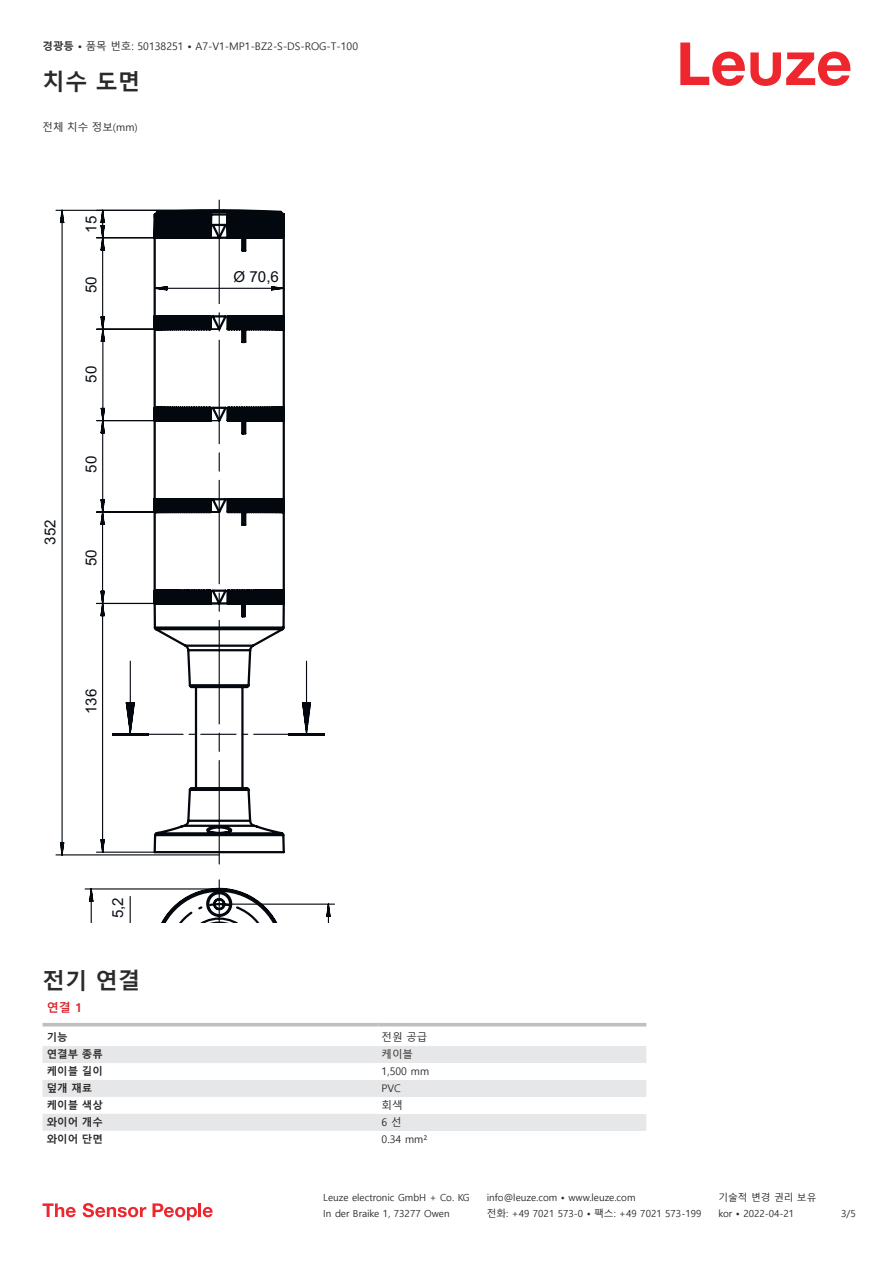
<style>
.page{position:relative;width:893px;height:1263px;background:#fff}
.page>*{position:absolute;margin:0;border:0;box-sizing:border-box;transform-origin:0 0}
.t1{font:700 22.5px "Malgun Gothic";color:#2b292a}
.t2{font:15.15px "Arial";color:#070c13}
.t3{font:700 12px "Malgun Gothic";color:#db2a30}
.t4{font:10.5px "Malgun Gothic";color:#2b292a}
.t5{font:700 10.5px "Malgun Gothic";color:#2b292a}
.t6{font:9.75px "Malgun Gothic";color:#2b292a}
.s1{font-weight:700}
</style>
<div class="page">
<svg style="left:680px;top:43px;width:170px;height:43px"></svg>
<svg style="left:43px;top:1026px;width:603px;height:1px"></svg>
<svg style="left:43px;top:1046px;width:335px;height:85px;fill:#e6e7e9"></svg>
<hr style="left:43px;top:1023px;width:335px;height:3px;background:#bdbfc1">
<hr style="left:378px;top:1023px;width:268px;height:3px;background:#bdbfc1">
<div style="left:378px;top:1046px;width:268px;height:17px;background:#e6e7e9"></div>
<div style="left:378px;top:1080px;width:268px;height:17px;background:#e6e7e9"></div>
<div style="left:378px;top:1114px;width:268px;height:17px;background:#e6e7e9"></div>
<svg style="left:43px;top:1203px;width:33px;height:14px"></svg>
<svg style="left:83px;top:1203px;width:63px;height:14px"></svg>
<svg style="left:153px;top:1203px;width:44px;height:17px"></svg>
<hr style="left:198px;top:1203px;width:3px;height:14px;background:#ed272d">
<svg style="left:203px;top:1207px;width:10px;height:10px"></svg>
<svg style="left:55px;top:209px;width:270px;height:647px"></svg>
<svg style="left:95px;top:200px;width:199px;height:722px"></svg>
<hr style="left:288px;top:733px;width:37px;height:2px;background:#03080e">
<p class="t4" style="left:43px;top:41px;width:317px"><span class="s1">경광등 •</span> 품목 번호: 50138251 <span class="s1">•</span> A7-V1-MP1-BZ2-S-DS-ROG-T-100</p>
<h1 class="t1" style="left:43px;top:69px;width:99px">치수 도면</h1>
<p class="t4" style="left:43px;top:121px;width:97px">전체 치수 정보(mm)</p>
<h2 class="t2" style="left:44px;top:544px;width:27px;rotate:-90deg">352</h2>
<h2 class="t2" style="left:85px;top:233px;width:18px;rotate:-90deg">15</h2>
<h2 class="t2" style="left:85px;top:293px;width:18px;rotate:-90deg">50</h2>
<h2 class="t2" style="left:85px;top:383px;width:18px;rotate:-90deg">50</h2>
<h2 class="t2" style="left:85px;top:473px;width:18px;rotate:-90deg">50</h2>
<h2 class="t2" style="left:85px;top:566px;width:18px;rotate:-90deg">50</h2>
<h2 class="t2" style="left:85px;top:714px;width:27px;rotate:-90deg">136</h2>
<h2 class="t2" style="left:112px;top:934px;width:38px;rotate:-90deg">Ø 5,2</h2>
<h2 class="t2" style="left:234px;top:270px;width:47px">Ø 70,6</h2>
<h1 class="t1" style="left:43px;top:968px;width:99px">전기 연결</h1>
<p class="t3" style="left:47px;top:1000px;width:37px">연결 1</p>
<p class="t5" style="left:47px;top:1031px;width:22px">기능</p>
<p class="t4" style="left:382px;top:1032px;width:47px">전원 공급</p>
<p class="t5" style="left:47px;top:1048px;width:58px">연결부 종류</p>
<p class="t4" style="left:382px;top:1048px;width:33px">케이블</p>
<p class="t5" style="left:47px;top:1065px;width:58px">케이블 길이</p>
<p class="t4" style="left:382px;top:1065px;width:49px">1,500 mm</p>
<p class="t5" style="left:47px;top:1082px;width:47px">덮개 재료</p>
<p class="t4" style="left:382px;top:1082px;width:21px">PVC</p>
<p class="t5" style="left:47px;top:1099px;width:58px">케이블 색상</p>
<p class="t4" style="left:382px;top:1099px;width:22px">회색</p>
<p class="t5" style="left:47px;top:1116px;width:58px">와이어 개수</p>
<p class="t4" style="left:382px;top:1116px;width:21px">6 선</p>
<p class="t5" style="left:47px;top:1133px;width:58px">와이어 단면</p>
<p class="t4" style="left:382px;top:1133px;width:47px">0.34 mm²</p>
<p class="t6" style="left:323px;top:1192px;width:148px">Leuze electronic GmbH + Co. KG</p>
<p class="t6" style="left:487px;top:1192px;width:150px">info@leuze.com • www.leuze.com</p>
<p class="t6" style="left:718px;top:1192px;width:100px">기술적 변경 권리 보유</p>
<p class="t6" style="left:323px;top:1208px;width:128px">In der Braike 1, 73277 Owen</p>
<p class="t6" style="left:487px;top:1208px;width:216px">전화: +49 7021 573-0 • 팩스: +49 7021 573-199</p>
<p class="t6" style="left:718px;top:1208px;width:77px">kor • 2022-04-21</p>
<p class="t6" style="left:841px;top:1208px;width:16px">3 /5</p>
</div>
